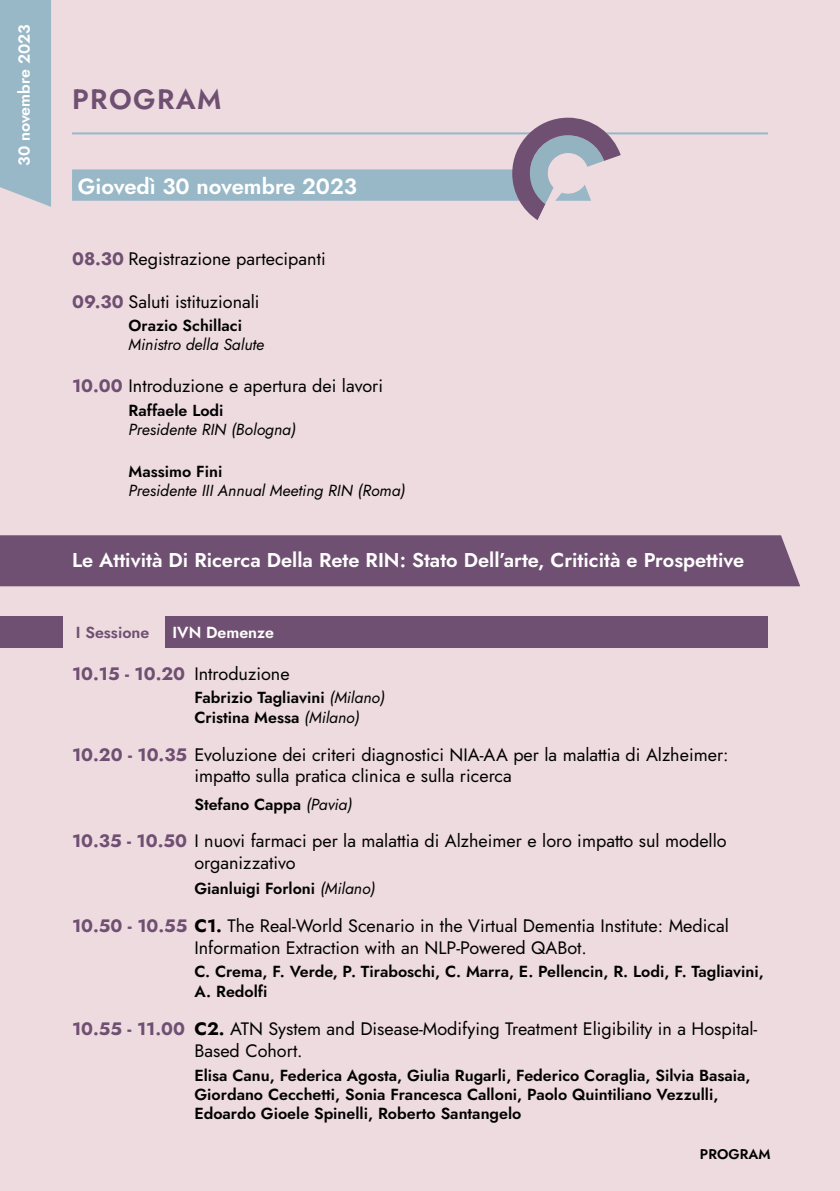
<style>
.page{position:relative;width:840px;height:1191px;background:#fff}
.page>*{position:absolute;margin:0;border:0;box-sizing:border-box;transform-origin:0 0}
.t1{font:600 28px "Jost";letter-spacing:.05em;color:#705072}
.t2{font:600 22px "Jost";color:#fff}
.t3{font:600 20px "Jost";color:#fff}
.t4{font:18px/21.6px "Jost";color:#020203}
.t5{font:700 18px "Jost";color:#705072}
.t6{font:600 16px/19.2px "Jost";color:#020203}
.t7{font:italic 16px "Jost";color:#020203}
.t8{font:600 16px "Jost";color:#fff}
.t9{font:600 16px "Jost";color:#705072}
.t10{font:600 14px "Jost";color:#020203}
.s1{font-weight:700;color:#705072}
.s2{font-weight:400;font-style:italic}
.s3{font-weight:700}
</style>
<div class="page">
<div style="left:0;top:0;width:839px;height:1191px;background:#eedbe0"></div>
<hr style="left:72px;top:132px;width:695px;height:2px;background:#98b8c7">
<div style="left:0;top:535px;width:799px;height:51px;background:#705072"></div>
<svg style="left:72px;top:118px;width:548px;height:102px"></svg>
<div style="left:0;top:0;width:51px;height:207px;background:#98b8c7"></div>
<div style="left:0;top:616px;width:62px;height:31px;background:#705072"></div>
<div style="left:166px;top:616px;width:601px;height:31px;background:#705072"></div>
<p class="t8" style="left:13px;top:166px;width:143px;rotate:-90deg">30 novembre 2023</p>
<h1 class="t1" style="left:72px;top:80px;width:151px">PROGRAM</h1>
<p class="t2" style="left:78px;top:171px;width:281px">Giovedì 30 novembre 2023</p>
<p class="t4" style="left:72px;top:248px;width:255px"><span class="s1">08.30</span> Registrazione partecipanti</p>
<p class="t4" style="left:72px;top:291px;width:189px"><span class="s1">09.30</span> Saluti istituzionali</p>
<p class="t6" style="left:128px;top:316px;width:115px">Orazio Schillaci</p>
<p class="t7" style="left:128px;top:334px;width:137px">Ministro della Salute</p>
<p class="t4" style="left:72px;top:375px;width:312px"><span class="s1">10.00</span> Introduzione e apertura dei lavori</p>
<p class="t6" style="left:128px;top:400px;width:96px">Raffaele Lodi</p>
<p class="t7" style="left:128px;top:418px;width:169px">Presidente RIN (Bologna)</p>
<p class="t6" style="left:128px;top:462px;width:95px">Massimo Fini</p>
<p class="t7" style="left:128px;top:479px;width:278px">Presidente III Annual Meeting RIN (Roma)</p>
<p class="t3" style="left:72px;top:546px;width:673px">Le Attività Di Ricerca Della Rete RIN: Stato Dell’arte, Criticità e Prospettive</p>
<p class="t9" style="left:76px;top:621px;width:75px">I Sessione</p>
<p class="t8" style="left:172px;top:621px;width:103px">IVN Demenze</p>
<p class="t5" style="left:72px;top:661px;width:115px">10.15 - 10.20</p>
<p class="t4" style="left:194px;top:663px;width:97px">Introduzione</p>
<p class="t6" style="left:194px;top:688px;width:192px">Fabrizio Tagliavini <span class="s2">(Milano)<br></span>Cristina Messa <span class="s2">(Milano)</span></p>
<p class="t4" style="left:72px;top:744px;width:657px"><span class="s1">10.20 - 10.35</span> Evoluzione dei criteri diagnostici NIA-AA per la malattia di Alzheimer:</p>
<p class="t4" style="left:194px;top:765px;width:319px">impatto sulla pratica clinica e sulla ricerca</p>
<p class="t6" style="left:194px;top:794px;width:159px">Stefano Cappa <span class="s2">(Pavia)</span></p>
<p class="t4" style="left:72px;top:830px;width:655px"><span class="s1">10.35 - 10.50</span> I nuovi farmaci per la malattia di Alzheimer e loro impatto sul modello</p>
<p class="t4" style="left:194px;top:852px;width:103px">organizzativo</p>
<p class="t6" style="left:194px;top:878px;width:182px">Gianluigi Forloni <span class="s2">(Milano)</span></p>
<p class="t4" style="left:72px;top:915px;width:658px"><span class="s1">10.50 - 10.55</span> <span class="s3">C1.</span> The Real-World Scenario in the Virtual Dementia Institute: Medical</p>
<p class="t4" style="left:194px;top:937px;width:394px">Information Extraction with an NLP-Powered QABot.</p>
<p class="t5" style="left:72px;top:1016px;width:114px">10.55 - 11.00</p>
<p class="t6" style="left:194px;top:962px;width:570px">C. Crema, F. Verde, P. Tiraboschi, C. Marra, E. Pellencin, R. Lodi, F. Tagliavini,<br>A. Redolfi</p>
<p class="t4" style="left:194px;top:1018px;width:564px"><span class="s3">C2.</span> ATN System and Disease-Modifying Treatment Eligibility in a Hospital-<br>Based Cohort.</p>
<p class="t6" style="left:194px;top:1065px;width:557px">Elisa Canu, Federica Agosta, Giulia Rugarli, Federico Coraglia, Silvia Basaia,<br>Giordano Cecchetti, Sonia Francesca Calloni, Paolo Quintiliano Vezzulli,<br>Edoardo Gioele Spinelli, Roberto Santangelo</p>
<p class="t10" style="left:699px;top:1145px;width:72px">PROGRAM</p>
</div>
